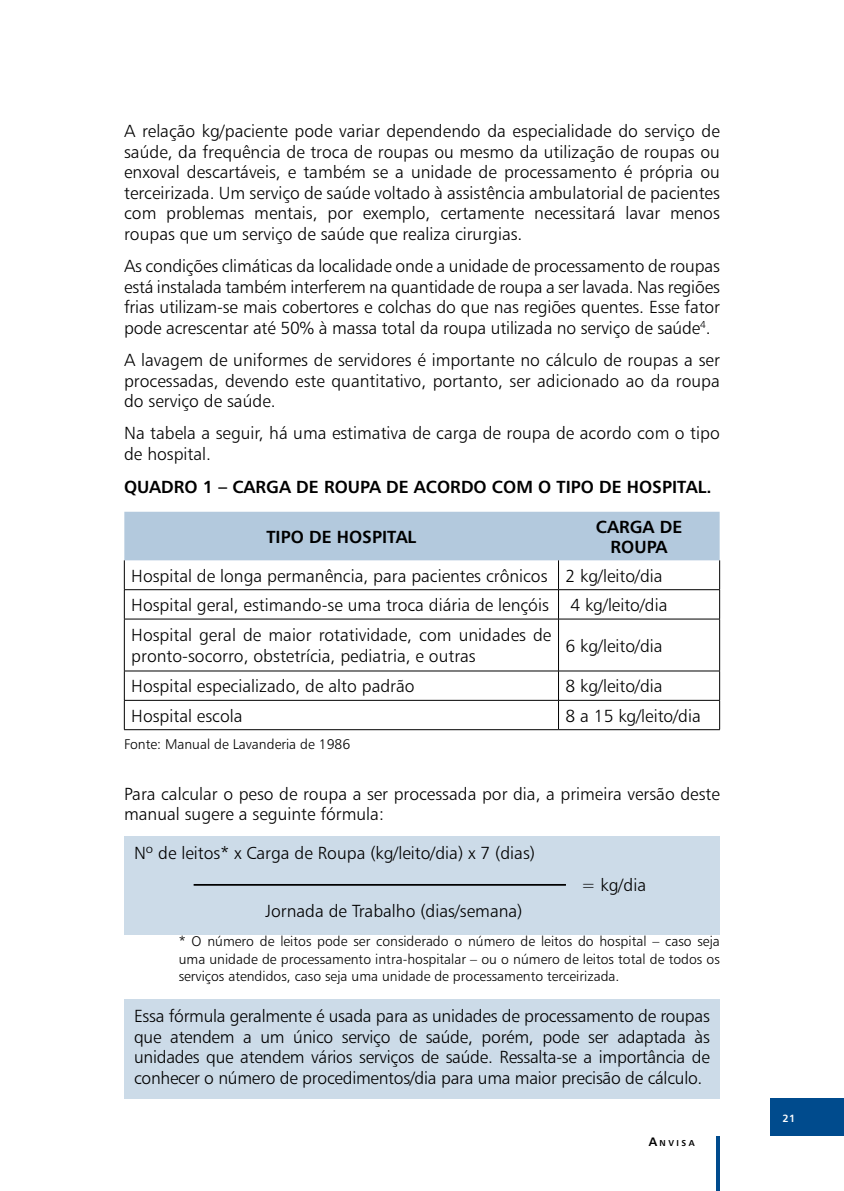
<style>
.page{position:relative;width:844px;height:1191px;background:#fff}
.page>*{position:absolute;margin:0;border:0;box-sizing:border-box;transform-origin:0 0}
.t1{font:17.5px/20.5px "Humanist 777 BT Light B";color:#000;text-align:justify}
.t2{font:17.5px "Humanist 777 BT Bold B";color:#000}
.t3{font:14px/17.5px "Humanist 777 BT Light B";color:#000;text-align:justify}
.t4{font:10.5px "Humanist 777 BT Bold B";color:#fff}
.t5{font:8.58px "Humanist 777 BT Bold B";letter-spacing:.285em;color:#000}
.s1{font-size:12.25px}
</style>
<div class="page">
<svg style="left:716px;top:1136px;width:3px;height:55px"></svg>
<div style="left:769px;top:1098px;width:74px;height:38px;background:#004b8d"></div>
<svg style="left:124px;top:512px;width:596px;height:107px"></svg>
<hr style="left:124px;top:619px;width:434px;height:1px;background:#000">
<hr style="left:124px;top:619px;width:1px;height:52px;background:#000">
<hr style="left:558px;top:619px;width:161px;height:1px;background:#000">
<hr style="left:558px;top:619px;width:1px;height:52px;background:#000">
<hr style="left:719px;top:619px;width:1px;height:52px;background:#000">
<hr style="left:124px;top:670px;width:434px;height:1px;background:#000">
<hr style="left:558px;top:670px;width:161px;height:1px;background:#000">
<hr style="left:124px;top:700px;width:434px;height:1px;background:#000">
<svg style="left:124px;top:671px;width:1px;height:58px"></svg>
<hr style="left:558px;top:700px;width:161px;height:1px;background:#000">
<svg style="left:558px;top:671px;width:1px;height:58px"></svg>
<svg style="left:719px;top:671px;width:1px;height:58px"></svg>
<hr style="left:124px;top:729px;width:434px;height:1px;background:#000">
<hr style="left:558px;top:729px;width:161px;height:1px;background:#000">
<div style="left:124px;top:836px;width:595px;height:98px;background:#ccdbe8"></div>
<hr style="left:193px;top:884px;width:373px;height:1px;background:#000">
<div style="left:124px;top:998px;width:595px;height:100px;background:#ccdbe8"></div>
<p class="t1" style="left:124px;top:121px;width:597px">A relação kg/paciente pode variar dependendo da especialidade do serviço de saúde, da frequência de troca de roupas ou mesmo da utilização de roupas ou enxoval descartáveis, e também se a unidade de processamento é própria ou terceirizada. Um serviço de saúde voltado à assistência ambulatorial de pacientes com problemas mentais, por exemplo, certamente necessitará lavar menos roupas que um serviço de saúde que realiza cirurgias.</p>
<p class="t1" style="left:124px;top:256px;width:597px">As condições climáticas da localidade onde a unidade de processamento de roupas está instalada também interferem na quantidade de roupa a ser lavada. Nas regiões frias utilizam-se mais cobertores e colchas do que nas regiões quentes. Esse fator pode acrescentar até 50% à massa total da roupa utilizada no serviço de saúde<sup>4</sup>.</p>
<p class="t1" style="left:124px;top:349px;width:597px">A lavagem de uniformes de servidores é importante no cálculo de roupas a ser processadas, devendo este quantitativo, portanto, ser adicionado ao da roupa do serviço de saúde.</p>
<p class="t1" style="left:124px;top:423px;width:597px">Na tabela a seguir, há uma estimativa de carga de roupa de acordo com o tipo de hospital.</p>
<p class="t2" style="left:124px;top:475px;width:589px">QUADRO 1 – CARGA DE ROUPA DE ACORDO COM O TIPO DE HOSPITAL.</p>
<p class="t2" style="left:266px;top:526px;width:125px">TIPO DE HOSPITAL</p>
<p class="t2" style="left:595px;top:516px;width:12px">CAR</p>
<p class="t2" style="left:629px;top:516px;width:42px">GA DE</p>
<p class="t2" style="left:610px;top:536px;width:13px">ROU</p>
<p class="t2" style="left:646px;top:536px;width:22px">PA</p>
<p class="t1" style="left:131px;top:560px;width:537px;line-height:29.9px;text-align:left">Hospital de longa permanência, para pacientes crônicos 2 kg/leito/dia<br>Hospital geral, estimando-se uma troca diária de lençóis 4 kg/leito/dia<br>Hospital geral de maior rotatividade, com unidades de</p>
<p class="t1" style="left:131px;top:645px;width:346px">pronto-socorro, obstetrícia, pediatria, e outras</p>
<p class="t1" style="left:565px;top:635px;width:99px">6 kg/leito/dia</p>
<p class="t1" style="left:131px;top:676px;width:285px">Hospital especializado, de alto padrão</p>
<p class="t1" style="left:565px;top:676px;width:99px">8 kg/leito/dia</p>
<p class="t1" style="left:131px;top:705px;width:113px">Hospital escola</p>
<p class="t1" style="left:565px;top:705px;width:137px">8 a 15 kg/leito/dia</p>
<p class="t3" style="left:124px;top:735px;width:227px">Fonte: Manual de Lavanderia de 1986</p>
<p class="t1" style="left:124px;top:783px;width:597px">Para calcular o peso de roupa a ser processada por dia, a primeira versão deste manual sugere a seguinte fórmula:</p>
<p class="t1" style="left:134px;top:842px;width:402px">Nº de leitos* x Carga de Roupa (kg/leito/dia) x 7 (dias)</p>
<p class="t1" style="left:581px;top:874px;width:66px">= kg/dia</p>
<p class="t1" style="left:265px;top:900px;width:258px">Jornada de Trabalho (dias/semana)</p>
<p class="t3" style="left:179px;top:932px;width:542px">* O número de leitos pode ser considerado o número de leitos do hospital – caso seja uma unidade de processamento intra-hospitalar – ou o número de leitos total de todos os serviços atendidos, caso seja uma unidade de processamento terceirizada.</p>
<p class="t1" style="left:134px;top:1005px;width:577px">Essa fórmula geralmente é usada para as unidades de processamento de roupas que atendem a um único serviço de saúde, porém, pode ser adaptada às unidades que atendem vários serviços de saúde. Ressalta-se a importância de conhecer o número de procedimentos/dia para uma maior precisão de cálculo.</p>
<p class="t5" style="left:648px;top:1137px;width:47px"><span class="s1">A</span>NVISA</p>
<p class="t4" style="left:782px;top:1112px;width:14px">21</p>
</div>
